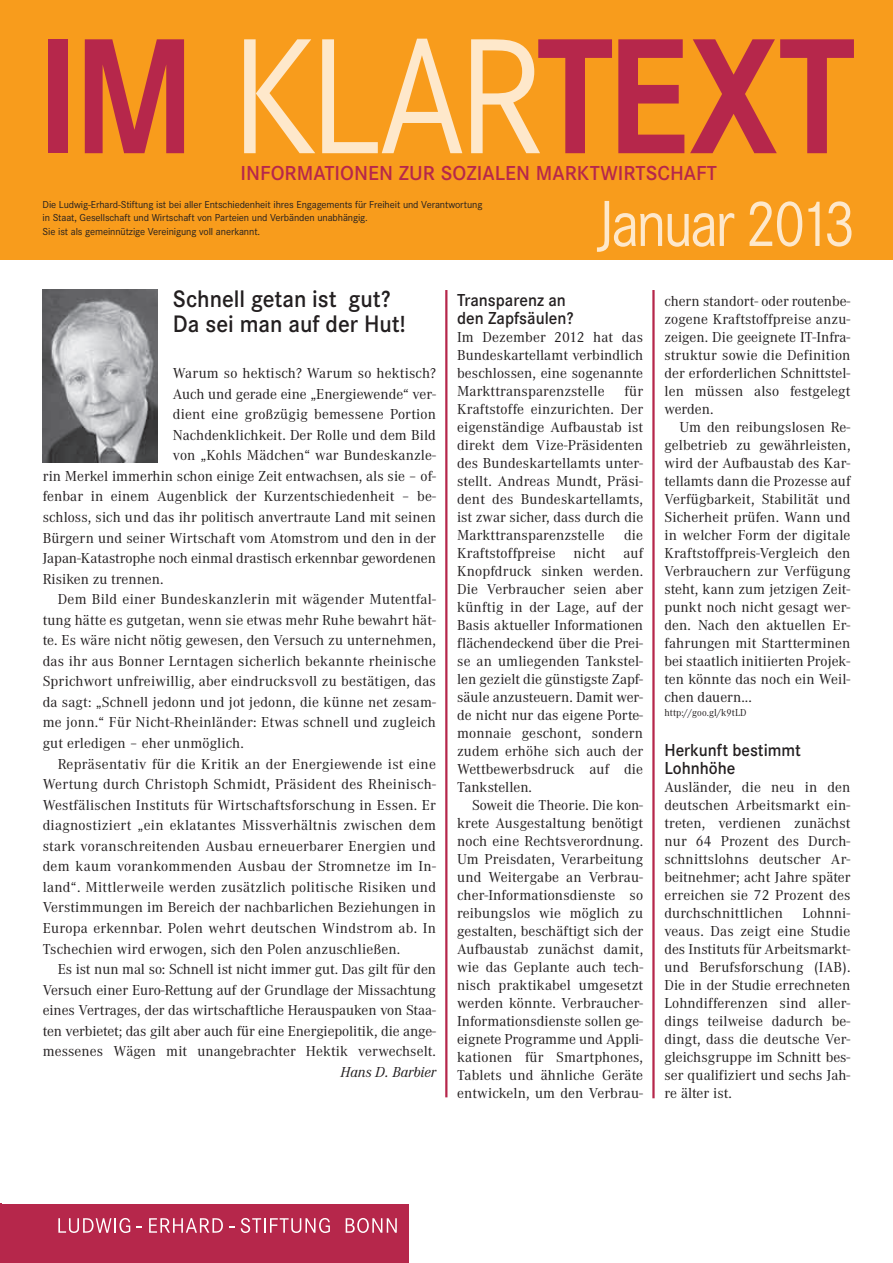
<style>
.page{position:relative;width:893px;height:1263px;background:#fff}
.page>*{position:absolute;margin:0;border:0;box-sizing:border-box;transform-origin:0 0}
.t1{font:700 170.7px "Corporate S";letter-spacing:-.025em;color:#b6274b;scale:.9 1}
.t2{font:67.5px "Corporate S";letter-spacing:-.05em;color:#fee8cb;scale:.88 1}
.t3{font:600 24.75px/25.5px "Corporate S";color:#231f20;scale:.95 1}
.t4{font:600 21px "Corporate S";color:#b6274b}
.t5{font:600 18px/18px "Corporate S";color:#231f20;scale:.95 1}
.t6{font:15px/18px "Corporate A";letter-spacing:.01em;color:#231f20;text-align:justify}
.t7{font:italic 15px "Corporate A";letter-spacing:-.005em;color:#231f20}
.t8{font:10.5px/13.5px "Corporate S";letter-spacing:-.01em;color:#231f20}
.t9{font:10.5px "Corporate A";letter-spacing:.01em;color:#231f20;scale:.95 1}
.s1{font-weight:400;color:#fee8cb}
</style>
<div class="page">
<div style="left:0;top:0;width:893px;height:259px;background:#f89c1c"></div>
<div style="left:0;top:1204px;width:408px;height:59px;background:#b6274b"></div>
<svg style="left:58px;top:1218px;width:72px;height:15px"></svg>
<svg style="left:149px;top:1218px;width:74px;height:15px"></svg>
<svg style="left:241px;top:1218px;width:89px;height:15px"></svg>
<svg style="left:346px;top:1218px;width:51px;height:15px"></svg>
<hr style="left:445px;top:290px;width:2px;height:807px;background:#b6274b">
<hr style="left:652px;top:290px;width:3px;height:808px;background:#b6274b">
<img style="left:43px;top:290px;width:115px;height:173px">
<h1 class="t1" style="left:36px;top:29px;width:912px">IM <span class="s1">KLAR</span>TEXT</h1>
<h3 class="t4" style="left:241px;top:165px;width:478px">INFORMATIONEN ZUR SOZIALEN MARKTWIRTSCHAFT</h3>
<h2 class="t2" style="left:597px;top:197px;width:295px">Januar 2013</h2>
<p class="t8" style="left:43px;top:198px;width:441px">Die Ludwig-Erhard-Stiftung ist bei aller Entschiedenheit ihres Engage ments für Freiheit und Ver antwortung in Staat, Gesellschaft und Wirtschaft von Parteien und Verbänden unab hängig.<br>Sie ist als gemeinnützige Ver eini gung voll anerkannt.</p>
<h3 class="t3" style="left:173px;top:288px;width:247px">Schnell getan ist gut?<br>Da sei man auf der Hut!</h3>
<p class="t6" style="left:173px;top:365px;width:265px">Warum so hektisch? Warum so hektisch?</p>
<p class="t6" style="left:173px;top:386px;width:265px">Auch und gerade eine „Energiewende“ ver-</p>
<p class="t6" style="left:173px;top:406px;width:265px">dient eine großzügig bemessene Portion</p>
<p class="t6" style="left:173px;top:427px;width:265px">Nachdenklichkeit. Der Rolle und dem Bild</p>
<p class="t6" style="left:173px;top:448px;width:265px">von „Kohls Mädchen“ war Bundeskanzle-</p>
<p class="t6" style="left:43px;top:468px;width:395px">rin Merkel immerhin schon einige Zeit entwachsen, als sie – of-</p>
<p class="t6" style="left:43px;top:489px;width:395px">fenbar in einem Augenblick der Kurzentschiedenheit – be-</p>
<p class="t6" style="left:43px;top:509px;width:395px">schloss, sich und das ihr politisch anvertraute Land mit seinen</p>
<p class="t6" style="left:43px;top:530px;width:395px">Bürgern und seiner Wirtschaft vom Atomstrom und den in der</p>
<p class="t6" style="left:43px;top:550px;width:395px">Japan-Katastrophe noch einmal drastisch erkennbar gewordenen</p>
<p class="t6" style="left:43px;top:571px;width:122px">Risiken zu trennen.</p>
<p class="t6" style="left:58px;top:591px;width:380px">Dem Bild einer Bundeskanzlerin mit wägender Mutentfal-</p>
<p class="t6" style="left:43px;top:612px;width:395px">tung hätte es gutgetan, wenn sie etwas mehr Ruhe bewahrt hät-</p>
<p class="t6" style="left:43px;top:632px;width:395px">te. Es wäre nicht nötig gewesen, den Versuch zu unternehmen,</p>
<p class="t6" style="left:43px;top:653px;width:395px">das ihr aus Bonner Lerntagen sicherlich bekannte rheinische</p>
<p class="t6" style="left:43px;top:674px;width:395px">Sprichwort unfreiwillig, aber eindrucksvoll zu bestätigen, das</p>
<p class="t6" style="left:43px;top:694px;width:395px">da sagt: „Schnell jedonn und jot jedonn, die künne net zesam-</p>
<p class="t6" style="left:43px;top:715px;width:395px">me jonn.“ Für Nicht-Rheinländer: Etwas schnell und zugleich</p>
<p class="t6" style="left:43px;top:735px;width:203px">gut erledigen – eher unmöglich.</p>
<p class="t6" style="left:58px;top:756px;width:380px">Repräsentativ für die Kritik an der Energiewende ist eine</p>
<p class="t6" style="left:43px;top:776px;width:395px">Wertung durch Christoph Schmidt, Präsident des Rheinisch-</p>
<p class="t6" style="left:43px;top:797px;width:395px">Westfälischen Instituts für Wirtschaftsforschung in Essen. Er</p>
<p class="t6" style="left:43px;top:817px;width:395px">diagnostiziert „ein eklatantes Missverhältnis zwischen dem</p>
<p class="t6" style="left:43px;top:838px;width:395px">stark voranschreitenden Ausbau erneuerbarer Energien und</p>
<p class="t6" style="left:43px;top:859px;width:395px">dem kaum vorankommenden Ausbau der Stromnetze im In-</p>
<p class="t6" style="left:43px;top:879px;width:395px">land“. Mittlerweile werden zusätzlich politische Risiken und</p>
<p class="t6" style="left:43px;top:900px;width:395px">Verstimmungen im Bereich der nachbarlichen Beziehungen in</p>
<p class="t6" style="left:43px;top:920px;width:395px">Europa erkennbar. Polen wehrt deutschen Windstrom ab. In</p>
<p class="t6" style="left:43px;top:941px;width:359px">Tschechien wird erwogen, sich den Polen anzuschließen.</p>
<p class="t6" style="left:58px;top:961px;width:380px">Es ist nun mal so: Schnell ist nicht immer gut. Das gilt für den</p>
<p class="t6" style="left:43px;top:982px;width:395px">Versuch einer Euro-Rettung auf der Grundlage der Missachtung</p>
<p class="t6" style="left:43px;top:1002px;width:395px">eines Vertrages, der das wirtschaftliche Herauspauken von Staa-</p>
<p class="t6" style="left:43px;top:1023px;width:395px">ten verbietet; das gilt aber auch für eine Energiepolitik, die ange-</p>
<p class="t6" style="left:43px;top:1043px;width:395px">messenes Wägen mit unangebrachter Hektik verwechselt.</p>
<p class="t7" style="left:341px;top:1063px;width:97px">Hans D. Barbier</p>
<p class="t5" style="left:457px;top:293px;width:124px">Transparenz an den Zapfsäulen?</p>
<p class="t6" style="left:457px;top:329px;width:188px">Im Dezember 2012 hat das Bundeskartellamt verbindlich beschlossen, eine sogenannte Markttransparenzstelle</p>
<p class="t6" style="left:457px;top:383px;width:188px;text-indent:168px">für Kraftstoffe einzurichten. Der eigenständige Aufbaustab ist direkt dem Vize-Präsidenten des Bundeskartellamts unter&shy;stellt. Andreas Mundt, Präsi&shy;dent des Bundeskartellamts, ist zwar sicher, dass durch die Markttransparenzstelle</p>
<p class="t6" style="left:457px;top:527px;width:188px;text-indent:167px">die Kraftstoffpreise nicht auf Knopfdruck sinken werden.<br>Die Verbraucher seien aber künftig in der Lage, auf der Basis aktueller Informationen flächendeckend über die Prei&shy;se an umliegenden Tankstel&shy;len gezielt die günstigste Zapf&shy;säule anzusteuern. Damit wer&shy;de nicht nur das eigene Porte&shy;monnaie geschont, sondern zudem erhöhe sich auch der Wettbewerbsdruck auf die Tankstellen.</p>
<p class="t6" style="left:457px;top:797px;width:188px;text-indent:15px">Soweit die Theorie. Die kon&shy;krete Ausgestaltung benötigt noch eine Rechtsverordnung.<br>Um Preisdaten, Verarbeitung und Weitergabe an Verbrau&shy;cher-Informationsdienste so reibungslos wie möglich zu gestalten, beschäftigt sich der Aufbaustab zunächst damit, wie das Geplante auch tech&shy;nisch praktikabel umgesetzt werden könnte. Verbraucher-Informationsdienste sollen ge&shy;eignete Programme und Appli&shy;kationen für Smartphones, Tablets und ähnliche Geräte entwickeln, um den Verbrau-</p>
<p class="t6" style="left:664px;top:293px;width:188px">chern standort- oder routenbe&shy;zogene Kraftstoffpreise anzu&shy;zeigen. Die geeignete IT-Infra&shy;struktur sowie die Definition der erforderlichen Schnittstel&shy;len müssen also festgelegt werden.</p>
<p class="t6" style="left:664px;top:419px;width:188px;text-indent:15px">Um den reibungslosen Re&shy;gelbetrieb zu gewährleisten, wird der Aufbaustab des Kar&shy;tellamts dann die Prozesse auf Verfügbarkeit, Stabilität und Sicherheit prüfen. Wann und in welcher Form der digitale Kraftstoffpreis-Vergleich den Verbrauchern zur Verfügung steht, kann zum jetzigen Zeit&shy;punkt noch nicht gesagt wer&shy;den. Nach den aktuellen Er&shy;fahrungen mit Startterminen bei staatlich initiierten Projek&shy;ten könnte das noch ein Weil&shy;chen dauern...</p>
<p class="t9" style="left:664px;top:708px;width:88px">http://goo.gl/k9tLD</p>
<p class="t5" style="left:664px;top:743px;width:145px">Herkunft bestimmt<br>Lohnhöhe</p>
<p class="t6" style="left:664px;top:779px;width:188px">Ausländer, die neu in den deutschen Arbeitsmarkt ein&shy;treten, verdienen zunächst nur 64 Prozent des Durch&shy;schnittslohns deutscher Ar&shy;beitnehmer; acht Jahre später erreichen sie 72 Prozent des durchschnittlichen</p>
<p class="t6" style="left:664px;top:905px;width:188px;text-indent:138px">Lohnni&shy;veaus. Das zeigt eine Studie des Instituts für Arbeitsmarkt&shy;und Berufsforschung (IAB).<br>Die in der Studie errechneten Lohndifferenzen sind aller&shy;dings teilweise dadurch be&shy;dingt, dass die deutsche Ver&shy;gleichsgruppe im Schnitt bes&shy;ser qualifiziert und sechs Jah&shy;re älter ist.</p>
</div>
